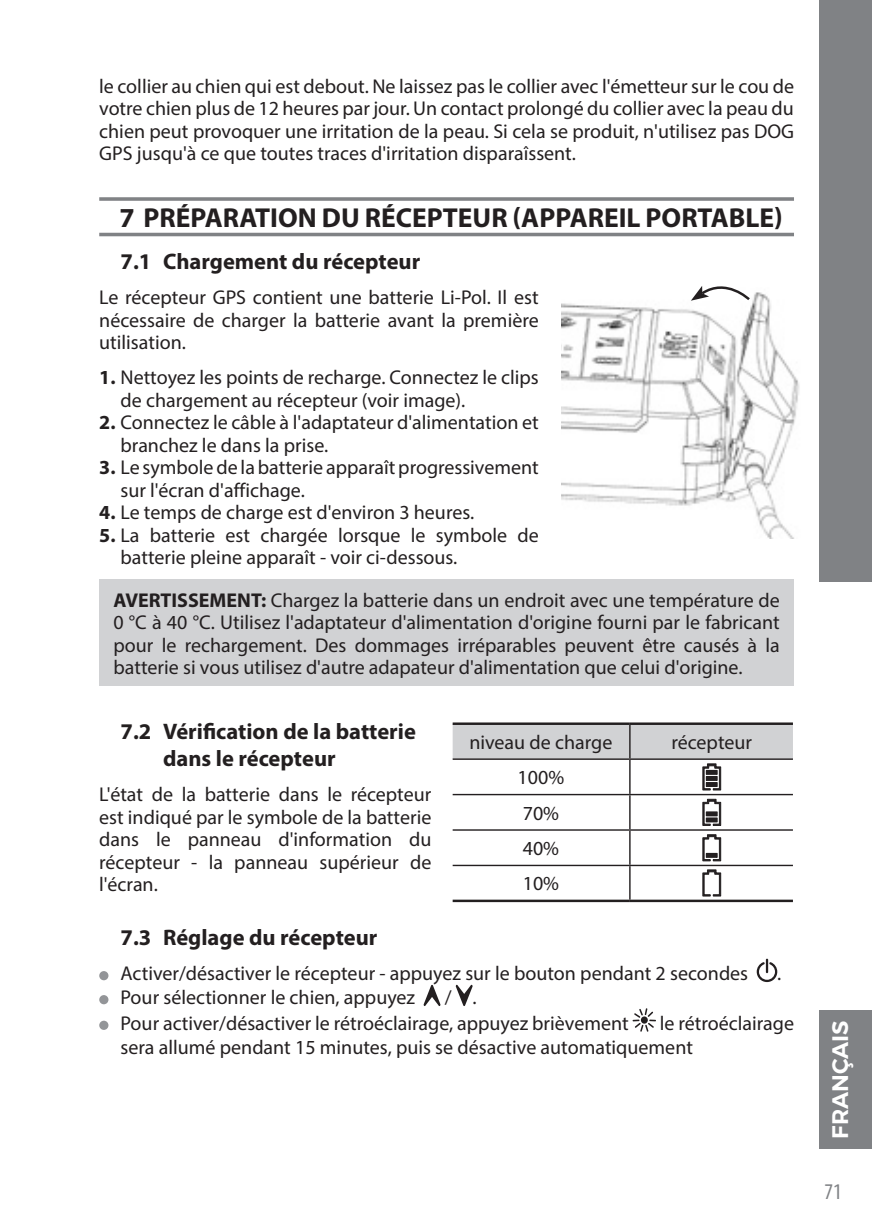
<style>
.page{position:relative;width:872px;height:1226px;background:#fff}
.page>*{position:absolute;margin:0;border:0;box-sizing:border-box;transform-origin:0 0}
.HL_NADPIS{font:700 27.5px "Myriad Pro";color:#231f20}
.podnadpis{font:700 22.5px "Myriad Pro";color:#231f20}
.t1{font:22.5px "Trueno S Bd";color:#fff}
.t2{font:condensed 22.5px "Myriad Pro";color:#808285}
.text{font:20px/22.5px "Myriad Pro";color:#231f20;text-align:justify}
.body_-_text{font:20px/22.5px "Myriad Pro";color:#231f20}
.Základní_text{font:20px "Myriad Pro";color:#231f20}
.s1{font-weight:700}
</style>
<div class="page">
<div style="left:819px;top:1011px;width:53px;height:138px;background:#808285"></div>
<div style="left:819px;top:0;width:53px;height:582px;background:#808285"></div>
<img style="left:561px;top:292px;width:239px;height:246px">
<svg style="left:691px;top:286px;width:60px;height:16px"></svg>
<div style="left:99px;top:580px;width:695px;height:106px;background:#d1d2d4"></div>
<div style="left:99px;top:971px;width:9px;height:9px;background:#939598;border-radius:50%"></div>
<svg style="left:756px;top:959px;width:21px;height:23px"></svg>
<div style="left:99px;top:995px;width:9px;height:9px;background:#939598;border-radius:50%"></div>
<svg style="left:423px;top:985px;width:17px;height:21px"></svg>
<svg style="left:455px;top:985px;width:18px;height:21px"></svg>
<div style="left:99px;top:1021px;width:9px;height:9px;background:#939598;border-radius:50%"></div>
<svg style="left:632px;top:1008px;width:24px;height:24px"></svg>
<svg style="left:640px;top:1016px;width:8px;height:8px"></svg>
<hr style="left:99px;top:233px;width:695px;height:3px;background:#808285">
<svg style="left:99px;top:197px;width:695px;height:4px;background:#8e8f92"></svg>
<hr style="left:452px;top:722px;width:178px;height:3px;background:#231f20">
<hr style="left:630px;top:722px;width:163px;height:3px;background:#231f20">
<hr style="left:452px;top:900px;width:178px;height:2px;background:#231f20">
<hr style="left:630px;top:900px;width:163px;height:2px;background:#231f20">
<hr style="left:629px;top:760px;width:1px;height:34px;background:#231f20">
<hr style="left:452px;top:794px;width:178px;height:1px;background:#231f20">
<hr style="left:630px;top:794px;width:163px;height:1px;background:#231f20">
<hr style="left:629px;top:795px;width:1px;height:34px;background:#231f20">
<hr style="left:452px;top:829px;width:178px;height:2px;background:#231f20">
<hr style="left:630px;top:829px;width:163px;height:2px;background:#231f20">
<hr style="left:629px;top:831px;width:1px;height:34px;background:#231f20">
<hr style="left:452px;top:865px;width:178px;height:1px;background:#231f20">
<hr style="left:630px;top:865px;width:163px;height:1px;background:#231f20">
<hr style="left:629px;top:866px;width:1px;height:34px;background:#231f20">
<svg style="left:452px;top:724px;width:341px;height:67px"></svg>
<div style="left:706px;top:782px;width:11px;height:5px;border:1px solid #231f20"></div>
<hr style="left:706px;top:776px;width:11px;height:4px;background:#231f20">
<div style="left:706px;top:776px;width:11px;height:5px;border:1px solid #231f20"></div>
<hr style="left:706px;top:770px;width:11px;height:4px;background:#231f20">
<div style="left:706px;top:770px;width:11px;height:5px;border:1px solid #231f20"></div>
<svg style="left:702px;top:799px;width:19px;height:27px"></svg>
<div style="left:706px;top:818px;width:11px;height:4px;border:1px solid #231f20"></div>
<div style="left:706px;top:812px;width:11px;height:4px;border:1px solid #231f20"></div>
<svg style="left:702px;top:834px;width:19px;height:27px"></svg>
<hr style="left:706px;top:853px;width:11px;height:4px;background:#231f20">
<div style="left:706px;top:853px;width:11px;height:5px;border:1px solid #231f20"></div>
<svg style="left:702px;top:869px;width:19px;height:28px"></svg>
<p class="text" style="left:99px;top:75px;width:696px">le collier au chien qui est debout. Ne laissez pas le collier avec l'émetteur sur le cou de votre chien plus de 12 heures par jour. Un contact prolongé du collier avec la peau du chien peut provoquer une irritation de la peau. Si cela se produit, n'utilisez pas DOG GPS jusqu'à ce que toutes traces d'irritation disparaîssent.</p>
<p class="HL_NADPIS" style="left:119px;top:200px;width:665px">7 PRÉPARATION DU RÉCEPTEUR (APPAREIL PORTABLE)</p>
<p class="podnadpis" style="left:120px;top:247px;width:301px">7.1 Chargement du récepteur</p>
<p class="text" style="left:99px;top:286px;width:441px">Le récepteur GPS contient une batterie Li-Pol. Il est nécessaire de charger la batterie avant la première utilisation.</p>
<p class="body_-_text" style="left:120px;top:366px;width:420px;text-indent:-21px"><span class="s1">1.</span> Nettoyez les points de recharge. Connectez le clips de chargement au récepteur (voir image).</p>
<p class="body_-_text" style="left:120px;top:411px;width:420px;text-indent:-21px"><span class="s1">2.</span> Connectez le câble à l'adaptateur d'alimentation et branchez le dans la prise.</p>
<p class="body_-_text" style="left:120px;top:456px;width:420px;text-indent:-21px"><span class="s1">3.</span> Le symbole de la batterie apparaît progressivement sur l'écran d'affichage.</p>
<p class="body_-_text" style="left:99px;top:501px;width:376px"><span class="s1">4.</span> Le temps de charge est d'environ 3 heures.</p>
<p class="body_-_text" style="left:120px;top:523px;width:420px;text-indent:-21px"><span class="s1">5.</span> La batterie est chargée lorsque le symbole de batterie pleine apparaît - voir ci-dessous.</p>
<p class="text" style="left:113px;top:588px;width:668px"><span class="s1">AVERTISSEMENT:</span> Chargez la batterie dans un endroit avec une température de 0 °C à 40 °C. Utilisez l'adaptateur d'alimentation d'origine fourni par le fabricant pour le rechargement. Des dommages irréparables peuvent être causés à la batterie si vous utilisez d'autre adapateur d'alimentation que celui d'origine.</p>
<p class="podnadpis" style="left:120px;top:717px;width:297px">7.2 Vérification de la batterie</p>
<p class="podnadpis" style="left:163px;top:744px;width:174px">dans le récepteur</p>
<p class="text" style="left:99px;top:783px;width:334px">L'état de la batterie dans le récepteur est indiqué par le symbole de la batterie dans le panneau d'information du récepteur - la panneau supérieur de l'écran.</p>
<p class="text" style="left:469px;top:731px;width:144px">niveau de charge</p>
<p class="Základní_text" style="left:671px;top:730px;width:82px">récepteur</p>
<p class="body_-_text" style="left:517px;top:766px;width:48px">100%</p>
<p class="body_-_text" style="left:523px;top:802px;width:38px">70%</p>
<p class="body_-_text" style="left:523px;top:837px;width:38px">40%</p>
<p class="body_-_text" style="left:523px;top:872px;width:38px">10%</p>
<p class="podnadpis" style="left:120px;top:923px;width:258px">7.3 Réglage du récepteur</p>
<p class="body_-_text" style="left:120px;top:962px;width:629px">Activer/désactiver le récepteur - appuyez sur le bouton pendant 2 secondes</p>
<p class="body_-_text" style="left:777px;top:962px;width:6px">.</p>
<p class="body_-_text" style="left:120px;top:986px;width:296px">Pour sélectionner le chien, appuyez</p>
<p class="body_-_text" style="left:445px;top:986px;width:34px">/ .</p>
<p class="body_-_text" style="left:120px;top:1012px;width:510px">Pour activer/désactiver le rétroéclairage, appuyez brièvement</p>
<p class="body_-_text" style="left:120px;top:1011px;width:675px;line-height:24px;text-indent:539px">le rétroéclairage sera allumé pendant 15 minutes, puis se désactive automatiquement</p>
<p class="t1" style="left:826px;top:1139px;width:120px;rotate:-90deg">FRANÇAIS</p>
<p class="t2" style="left:824px;top:1178px;width:19px">71</p>
</div>
